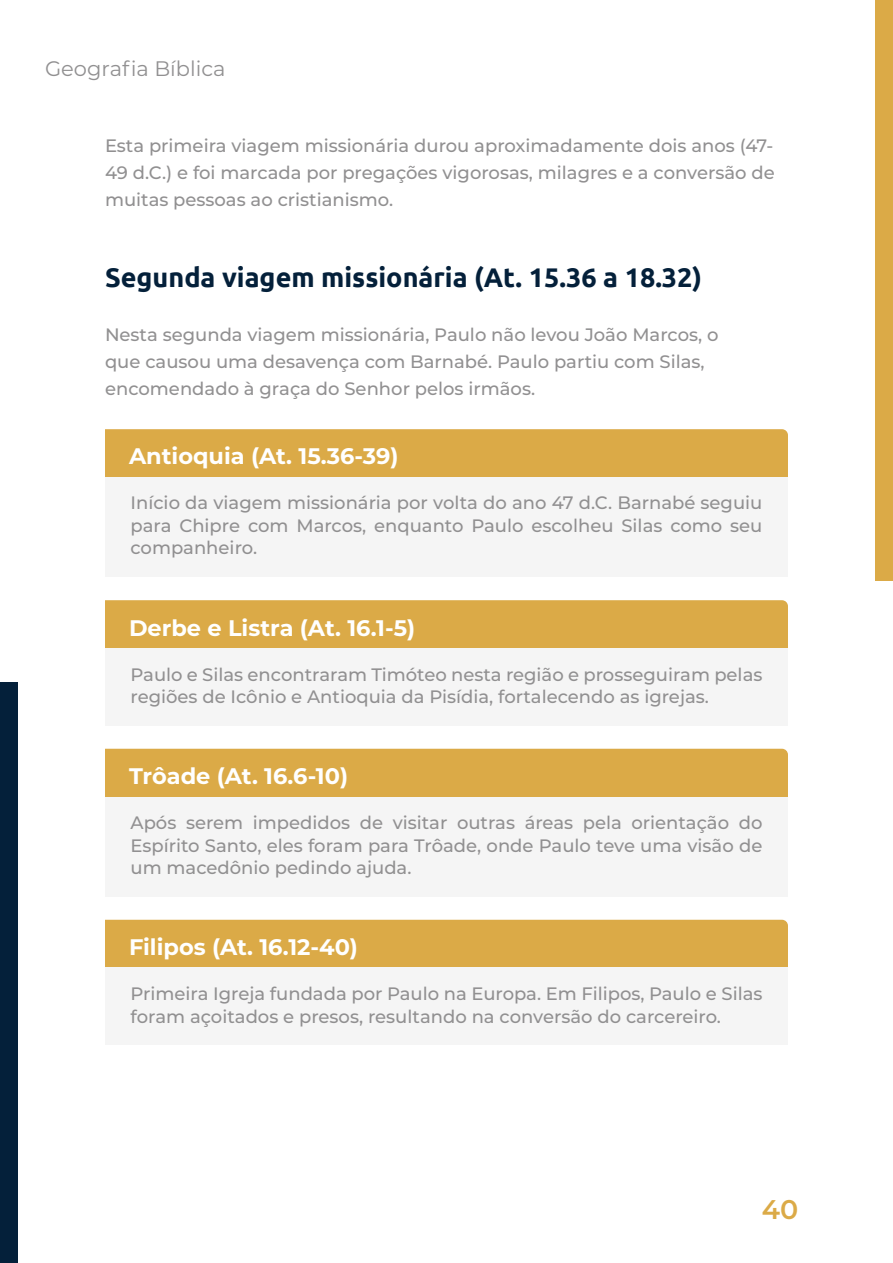
<style>
.page{position:relative;width:893px;height:1263px;background:#fff}
.page>*{position:absolute;margin:0;border:0;box-sizing:border-box;transform-origin:0 0}
.t1{font:700 27px "Ubuntu";color:#04203a}
.t2{font:600 27px "Montserrat";color:#dbaa47}
.t3{font:700 22.5px "Montserrat";color:#fff}
.t4{font:21px "Montserrat";color:#919091}
.t5{font:500 18px/22.5px "Montserrat";color:#919091;text-align:justify}
</style>
<div class="page">
<div style="left:875px;top:0;width:18px;height:581px;background:#dbaa47"></div>
<div style="left:0;top:682px;width:18px;height:581px;background:#04203a"></div>
<div style="left:105px;top:429px;width:683px;height:48px;background:#dbaa47"></div>
<div style="left:105px;top:477px;width:683px;height:100px;background:#f5f5f5"></div>
<div style="left:105px;top:600px;width:683px;height:48px;background:#dbaa47"></div>
<div style="left:105px;top:648px;width:683px;height:77px;background:#f5f5f5"></div>
<div style="left:105px;top:749px;width:683px;height:48px;background:#dbaa47"></div>
<div style="left:105px;top:797px;width:683px;height:99px;background:#f5f5f5"></div>
<div style="left:105px;top:920px;width:683px;height:47px;background:#dbaa47"></div>
<div style="left:105px;top:968px;width:683px;height:77px;background:#f5f5f5"></div>
<p class="t4" style="left:45px;top:54px;width:182px">Geografia Bíblica</p>
<p class="t5" style="left:105px;top:132px;width:671px;line-height:27px">Esta primeira viagem missionária durou aproximadamente dois anos (47- 49 d.C.) e foi marcada por pregações vigorosas, milagres e a conversão de muitas pessoas ao cristianismo.</p>
<h1 class="t1" style="left:105px;top:261px;width:599px">Segunda viagem missionária (At. 15.36 a 18.32)</h1>
<p class="t5" style="left:105px;top:321px;width:615px;line-height:27px;text-align:left">Nesta segunda viagem missionária, Paulo não levou João Marcos, o que causou uma desavença com Barnabé. Paulo partiu com Silas, encomendado à graça do Senhor pelos irmãos.</p>
<p class="t3" style="left:129px;top:440px;width:271px">Antioquia (At. 15.36-39)</p>
<p class="t5" style="left:131px;top:491px;width:633px">Início da viagem missionária por volta do ano 47 d.C. Barnabé seguiu para Chipre com Marcos, enquanto Paulo escolheu Silas como seu companheiro.</p>
<p class="t3" style="left:129px;top:611px;width:288px">Derbe e Listra (At. 16.1-5)</p>
<p class="t5" style="left:131px;top:662px;width:633px">Paulo e Silas encontraram Timóteo nesta região e prosseguiram pelas regiões de Icônio e Antioquia da Pisídia, fortalecendo as igrejas.</p>
<p class="t3" style="left:129px;top:760px;width:221px">Trôade (At. 16.6-10)</p>
<p class="t5" style="left:131px;top:811px;width:633px">Após serem impedidos de visitar outras áreas pela orientação do Espírito Santo, eles foram para Trôade, onde Paulo teve uma visão de um macedônio pedindo ajuda.</p>
<p class="t3" style="left:129px;top:931px;width:231px">Filipos (At. 16.12-40)</p>
<p class="t5" style="left:131px;top:982px;width:633px">Primeira Igreja fundada por Paulo na Europa. Em Filipos, Paulo e Silas foram açoitados e presos, resultando na conversão do carcereiro.</p>
<h1 class="t2" style="left:762px;top:1190px;width:38px">40</h1>
</div>
